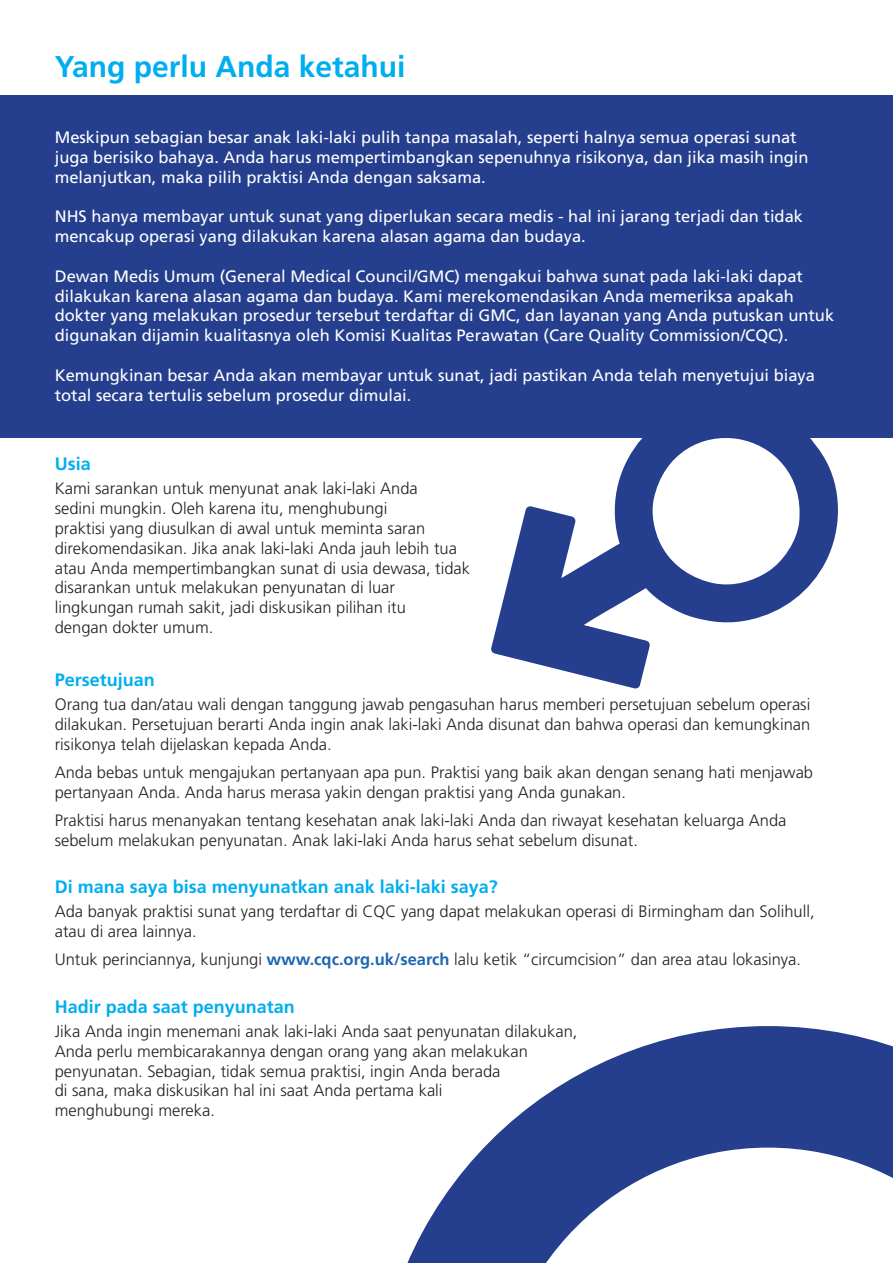
<style>
.page{position:relative;width:893px;height:1263px;background:#fff}
.page>*{position:absolute;margin:0;border:0;box-sizing:border-box;transform-origin:0 0}
.t1{font:700 30px "Frutiger";color:#00aeef}
.t2{font:700 18px "Frutiger";color:#00aeef}
.t3{font:300 16.5px/19.8px "Frutiger";color:#231f20}
.t4{font:16.5px/19.8px "Frutiger";color:#fff}
.s1{font-weight:700;color:#1d66b2}
</style>
<div class="page">
<div style="left:0;top:96px;width:893px;height:342px;background:#253f8e"></div>
<svg style="left:491px;top:438px;width:347px;height:251px"></svg>
<svg style="left:407px;top:1026px;width:486px;height:237px"></svg>
<h1 class="t1" style="left:55px;top:48px;width:352px">Yang perlu Anda ketahui</h1>
<p class="t4" style="left:55px;top:128px;width:755px">Meskipun sebagian besar anak laki-laki pulih tanpa masalah, seperti halnya semua operasi sunat juga berisiko bahaya. Anda harus mempertimbangkan sepenuhnya risikonya, dan jika masih ingin melanjutkan, maka pilih praktisi Anda dengan saksama.</p>
<p class="t4" style="left:55px;top:207px;width:750px">NHS hanya membayar untuk sunat yang diperlukan secara medis - hal ini jarang terjadi dan tidak mencakup operasi yang dilakukan karena alasan agama dan budaya.</p>
<p class="t4" style="left:55px;top:266px;width:781px">Dewan Medis Umum (General Medical Council/GMC) mengakui bahwa sunat pada laki-laki dapat dilakukan karena alasan agama dan budaya. Kami merekomendasikan Anda memeriksa apakah dokter yang melakukan prosedur tersebut terdaftar di GMC, dan layanan yang Anda putuskan untuk digunakan dijamin kualitasnya oleh Komisi Kualitas Perawatan (Care Quality Commission/CQC).</p>
<p class="t4" style="left:55px;top:365px;width:762px">Kemungkinan besar Anda akan membayar untuk sunat, jadi pastikan Anda telah menyetujui biaya total secara tertulis sebelum prosedur dimulai.</p>
<p class="t2" style="left:55px;top:454px;width:37px">Usia</p>
<p class="t3" style="left:55px;top:479px;width:417px">Kami sarankan untuk menyunat anak laki-laki Anda<br>sedini mungkin. Oleh karena itu, menghubungi<br>praktisi yang diusulkan di awal untuk meminta saran direkomendasikan. Jika anak laki-laki Anda jauh lebih tua atau Anda mempertimbangkan sunat di usia dewasa, tidak disarankan untuk melakukan penyunatan di luar lingkungan rumah sakit, jadi diskusikan pilihan itu<br>dengan dokter umum.</p>
<p class="t2" style="left:55px;top:669px;width:102px">Persetujuan</p>
<p class="t3" style="left:55px;top:695px;width:757px;text-align:justify">Orang tua dan/atau wali dengan tanggung jawab pengasuhan harus memberi persetujuan sebelum operasi dilakukan. Persetujuan berarti Anda ingin anak laki-laki Anda disunat dan bahwa operasi dan kemungkinan risikonya telah dijelaskan kepada Anda.</p>
<p class="t3" style="left:55px;top:762px;width:760px">Anda bebas untuk mengajukan pertanyaan apa pun. Praktisi yang baik akan dengan senang hati menjawab pertanyaan Anda. Anda harus merasa yakin dengan praktisi yang Anda gunakan.</p>
<p class="t3" style="left:55px;top:811px;width:733px">Praktisi harus menanyakan tentang kesehatan anak laki-laki Anda dan riwayat kesehatan keluarga Anda sebelum melakukan penyunatan. Anak laki-laki Anda harus sehat sebelum disunat.</p>
<p class="t2" style="left:55px;top:876px;width:445px">Di mana saya bisa menyunatkan anak laki-laki saya?</p>
<p class="t3" style="left:55px;top:902px;width:761px">Ada banyak praktisi sunat yang terdaftar di CQC yang dapat melakukan operasi di Birmingham dan Solihull, atau di area lainnya.</p>
<p class="t3" style="left:55px;top:950px;width:748px">Untuk perinciannya, kunjungi <span class="s1">www.cqc.org.uk/search</span> lalu ketik “circumcision” dan area atau lokasinya.</p>
<p class="t2" style="left:55px;top:996px;width:242px">Hadir pada saat penyunatan</p>
<p class="t3" style="left:55px;top:1021px;width:524px">Jika Anda ingin menemani anak laki-laki Anda saat penyunatan dilakukan, Anda perlu membicarakannya dengan orang yang akan melakukan penyunatan. Sebagian, tidak semua praktisi, ingin Anda berada<br>di sana, maka diskusikan hal ini saat Anda pertama kali<br>menghubungi mereka.</p>
</div>
